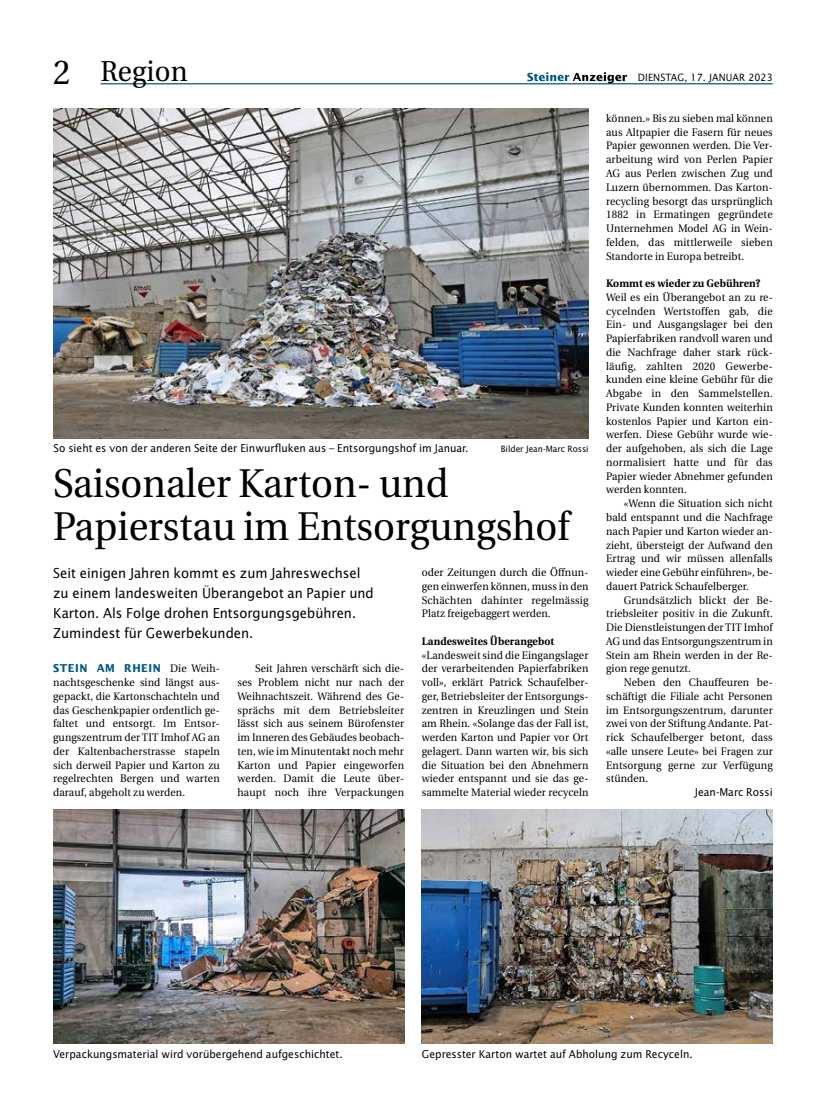
<style>
.page{position:relative;width:833px;height:1117px;background:#fff}
.page>*{position:absolute;margin:0;border:0;box-sizing:border-box;transform-origin:0 0}
.t1{font:40px/42.5px "Utopia";color:#000;scale:.95 1}
.t2{font:28.75px "Utopia";letter-spacing:.01em;color:#000;scale:.95 1}
.t3{font:13.75px/20px "Lucida Sans";color:#000;scale:.95 1}
.t4{font:10.88px/13.8px "Utopia";letter-spacing:.01em;color:#000;text-align:justify;scale:.95 1}
.t5{font:10.88px "Lucida Sans";color:#000;scale:.95 1}
.t6{font:700 10.88px "Utopia";letter-spacing:.01em;color:#000;scale:.95 1}
.t7{font:700 10.88px "Lucida Sans";letter-spacing:.05em;color:#005a86;scale:.95 1}
.t8{font:10px "Lucida Sans";letter-spacing:.01em;color:#000;scale:.95 1}
.t9{font:8.75px "Lucida Sans";color:#000;scale:.95 1}
.s1{font-size:34.38px}
.s2{font-family:"Utopia";font-weight:400;color:#000}
.s3{font-size:10.75px}
</style>
<div class="page">
<hr style="left:100px;top:83px;width:672px;height:1px;background:#005a86">
<svg style="left:527px;top:72px;width:100px;height:11px"></svg>
<img style="left:53px;top:809px;width:351px;height:234px">
<img style="left:422px;top:809px;width:350px;height:234px">
<img style="left:53px;top:108px;width:535px;height:330px">
<h2 class="t2" style="left:53px;top:55px;width:143px"><span class="s1">2</span> Region</h2>
<p class="t5" style="left:53px;top:441px;width:438px">So sieht es von der anderen Seite der Einwurfluken aus – Entsorgungshof im Januar.</p>
<p class="t9" style="left:501px;top:443px;width:94px">Bilder Jean-Marc Rossi</p>
<h1 class="t1" style="left:53px;top:463px;width:545px">Saisonaler Karton- und<br>Papierstau im Entsorgungshof</h1>
<p class="t3" style="left:53px;top:562px;width:339px">Seit einigen Jahren kommt es zum Jahreswechsel zu einem landesweiten Überangebot an Papier und Karton. Als Folge drohen Entsorgungsgebühren.<br>Zumindest für Gewerbekunden.</p>
<p class="t4" style="left:422px;top:565px;width:177px">oder Zeitungen durch die Öffnun&shy;gen einwerfen können, muss in den Schächten dahinter regelmässig Platz freigebaggert werden.</p>
<p class="t6" style="left:422px;top:634px;width:141px">Landesweites Überangebot</p>
<p class="t4" style="left:422px;top:648px;width:177px">«Landesweit sind die Eingangslager der verarbeitenden Papierfabriken voll», erklärt Patrick Schaufelber&shy;ger, Betriebsleiter der Entsorgungs&shy;zentren in Kreuzlingen und Stein am Rhein. «Solange das der Fall ist, werden Karton und Papier vor Ort gelagert. Dann warten wir, bis sich die Situation bei den Abnehmern wieder entspannt und sie das ge&shy;sammelte Material wieder recyceln</p>
<p class="t4" style="left:237px;top:661px;width:177px;text-indent:18px">Seit Jahren verschärft sich die&shy;ses Problem nicht nur nach der Weihnachtszeit. Während des Ge&shy;sprächs mit dem Betriebsleiter lässt sich aus seinem Bürofenster im Inneren des Gebäudes beobach&shy;ten, wie im Minutentakt noch mehr Karton und Papier eingeworfen werden. Damit die Leute über&shy;haupt noch ihre Verpackungen</p>
<p class="t7" style="left:53px;top:661px;width:177px">STEIN AM RHEIN <span class="s2">Die Weih-</span></p>
<p class="t4" style="left:53px;top:675px;width:177px">nachtsgeschenke sind längst aus&shy;gepackt, die Kartonschachteln und das Geschenkpapier ordentlich ge&shy;faltet und entsorgt. Im Entsor&shy;gungszentrum der TIT Imhof AG an der Kaltenbacherstrasse stapeln sich derweil Papier und Karton zu regelrechten Bergen und warten darauf, abgeholt zu werden.</p>
<p class="t8" style="left:638px;top:71px;width:143px">DIENSTAG, 17. JANUAR 2023</p>
<p class="t4" style="left:606px;top:111px;width:177px;text-align:left">können.» Bis zu sieben mal können aus Altpapier die Fasern für neues<br>Papier gewonnen werden. Die Ver&shy;arbeitung wird von Perlen Papier<br>AG aus Perlen zwischen Zug und<br>Luzern übernommen. Das Karton&shy;recycling besorgt das ursprünglich<br>1882 in Ermatingen gegründete<br>Unternehmen Model AG in Wein&shy;felden, das mittlerweile sieben<br>Standorte in Europa betreibt.</p>
<p class="t6" style="left:606px;top:277px;width:164px">Kommt es wieder zu Gebühren?</p>
<p class="t4" style="left:606px;top:290px;width:177px;text-align:left">Weil es ein Überangebot an zu re&shy;cycelnden Wertstoffen gab, die<br>Ein- und Ausgangslager bei den<br>Papierfabriken randvoll waren und die Nachfrage daher stark rück&shy;läufig, zahlten 2020 Gewerbe&shy;kunden eine kleine Gebühr für die<br>Abgabe in den Sammelstellen.<br>Private Kunden konnten weiterhin kostenlos Papier und Karton ein&shy;werfen. Diese Gebühr wurde wie&shy;der aufgehoben, als sich die Lage normalisiert hatte und für das<br>Papier wieder Abnehmer gefunden werden konnten.</p>
<p class="t4" style="left:606px;top:496px;width:177px;text-indent:18px">«Wenn die Situation sich nicht bald entspannt und die Nachfrage nach Papier und Karton wieder an&shy;zieht, übersteigt der Aufwand den Ertrag und wir müssen allenfalls wieder eine Gebühr einführen», be&shy;dauert Patrick Schaufelberger.</p>
<p class="t4" style="left:606px;top:593px;width:177px;text-indent:18px">Grundsätzlich blickt der Be&shy;triebsleiter positiv in die Zukunft.<br>Die Dienstleistungen der TIT Imhof AG und das Entsorgungszentrum in Stein am Rhein werden in der Re&shy;gion rege genutzt.</p>
<p class="t4" style="left:606px;top:675px;width:177px;text-indent:18px">Neben den Chauffeuren be&shy;schäftigt die Filiale acht Personen im Entsorgungszentrum, darunter zwei von der Stiftung Andante. Pat&shy;rick Schaufelberger betont, dass «alle unsere Leute<span class="s3">»</span> bei Fragen zur Entsorgung gerne zur Verfügung stünden.</p>
<p class="t5" style="left:695px;top:785px;width:83px">Jean-Marc Rossi</p>
<p class="t5" style="left:53px;top:1046px;width:306px">Verpackungsmaterial wird vorübergehend aufgeschichtet.</p>
<p class="t5" style="left:422px;top:1046px;width:286px">Gepresster Karton wartet auf Abholung zum Recyceln.</p>
</div>
